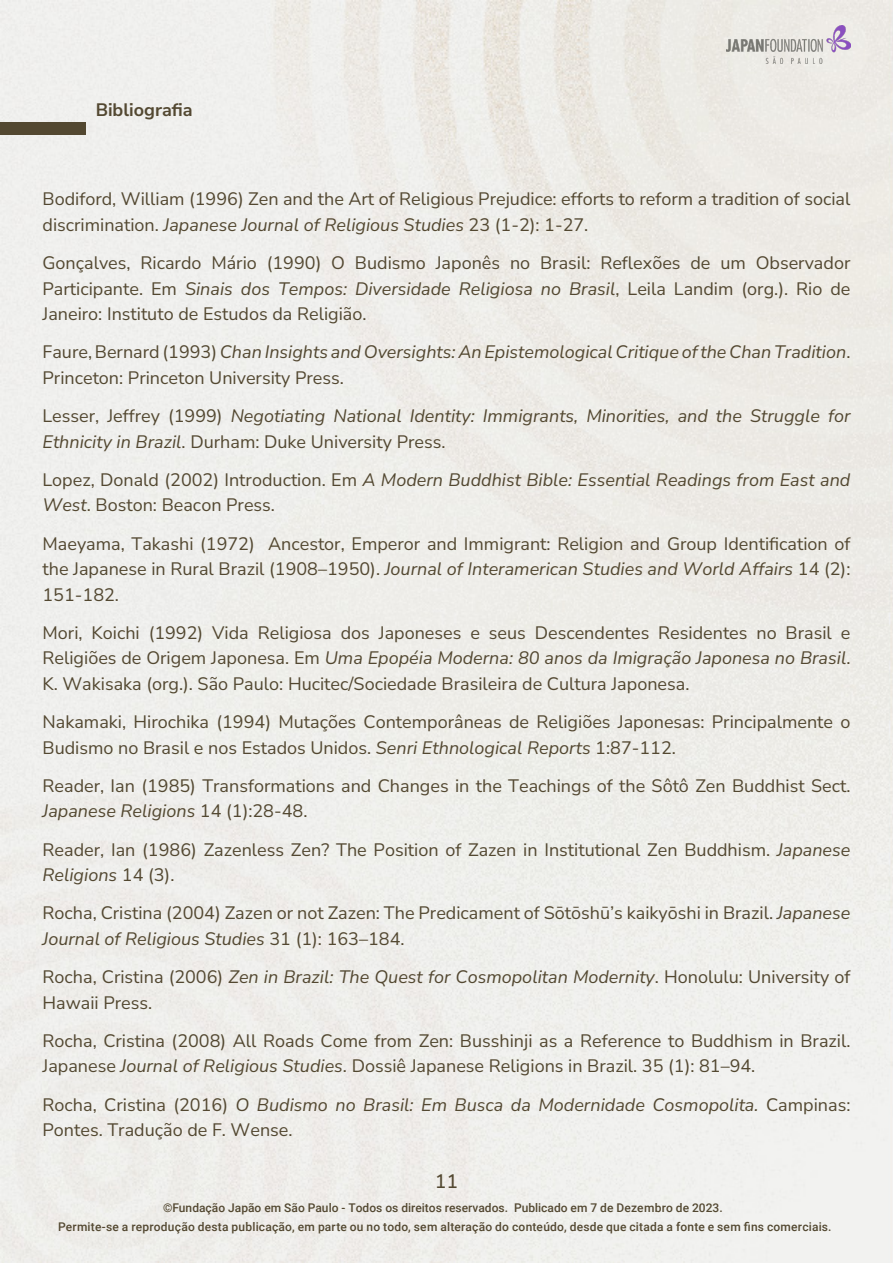
<style>
.page{position:relative;width:893px;height:1263px;background:#efeeea}
.page>*{position:absolute;margin:0;border:0;box-sizing:border-box;transform-origin:0 0}
.t1{font:200 19.5px "Nunito Sans 12 pt";color:#534831}
.Rodapé{font:200 18px/25.5px "Nunito Sans 12 pt";color:#534831}
.Rodapé-2{font:italic 200 18px/25.5px "Nunito Sans 12 pt";color:#534831}
.t2{font:500 12px/19.8px "Roboto";letter-spacing:.015em;color:#534831;text-align:center}
.s1{font-style:italic}
.s2{font-style:normal}
</style>
<div class="page">
<img style="left:726px;top:25px;width:124px;height:39px">
<div style="left:0;top:123px;width:85px;height:12px;background:#534831"></div>
<p class="Rodapé" style="left:96px;top:96px;width:99px">Bibliografia</p>
<p class="Rodapé" style="left:43px;top:186px;width:809px">Bodiford, William (1996) Zen and the Art of Religious Prejudice: efforts to reform a tradition of social discrimination. <span class="s1">Japanese Journal of Religious Studies</span> 23 (1-2): 1-27.</p>
<p class="Rodapé" style="left:43px;top:249px;width:809px;text-align:justify">Gonçalves, Ricardo Mário (1990) O Budismo Japonês no Brasil: Reflexões de um Observador Participante. Em <span class="s1">Sinais dos Tempos: Diversidade Religiosa no Brasil</span>, Leila Landim (org.). Rio de Janeiro: Instituto de Estudos da Religião.</p>
<p class="Rodapé-2" style="left:43px;top:339px;width:809px"><span class="s2">Faure, Bernard (1993)</span> Chan Insights and Oversights: An Epistemological Critique of the Chan Tradition<span class="s2">.<br>Princeton: Princeton University Press.</span></p>
<p class="Rodapé-2" style="left:43px;top:402px;width:809px"><span class="s2">Lesser, Jeffrey (1999)</span> Negotiating National Identity: Immigrants, Minorities, and the Struggle for<br>Ethnicity in Brazil<span class="s2">. Durham: Duke University Press.</span></p>
<p class="Rodapé" style="left:43px;top:466px;width:809px">Lopez, Donald (2002) Introduction. Em <span class="s1">A Modern Buddhist Bible: Essential Readings from East and<br>West</span>. Boston: Beacon Press.</p>
<p class="Rodapé" style="left:43px;top:530px;width:809px;text-align:justify">Maeyama, Takashi (1972) Ancestor, Emperor and Immigrant: Religion and Group Identification of the Japanese in Rural Brazil (1908–1950). <span class="s1">Journal of Interamerican Studies and World Affairs</span> 14 (2):<br>151-182.</p>
<p class="Rodapé" style="left:43px;top:619px;width:809px;text-align:justify">Mori, Koichi (1992) Vida Religiosa dos Japoneses e seus Descendentes Residentes no Brasil e Religiões de Origem Japonesa. Em <span class="s1">Uma Epopéia Moderna: 80 anos da Imigração Japonesa no Brasil</span>.<br>K. Wakisaka (org.). São Paulo: Hucitec/Sociedade Brasileira de Cultura Japonesa.</p>
<p class="Rodapé" style="left:43px;top:708px;width:809px">Nakamaki, Hirochika (1994) Mutações Contemporâneas de Religiões Japonesas: Principalmente o<br>Budismo no Brasil e nos Estados Unidos. <span class="s1">Senri Ethnological Reports</span> 1:87-112.</p>
<p class="Rodapé" style="left:43px;top:772px;width:809px">Reader, Ian (1985) Transformations and Changes in the Teachings of the Sôtô Zen Buddhist Sect.<br><span class="s1">Japanese Religions</span> 14 (1):28-48.</p>
<p class="Rodapé" style="left:43px;top:836px;width:809px">Reader, Ian (1986) Zazenless Zen? The Position of Zazen in Institutional Zen Buddhism. <span class="s1">Japanese<br>Religions</span> 14 (3).</p>
<p class="Rodapé" style="left:43px;top:900px;width:809px">Rocha, Cristina (2004) Zazen or not Zazen: The Predicament of Sōtōshū’s kaikyōshi in Brazil. <span class="s1">Japanese<br>Journal of Religious Studies</span> 31 (1): 163–184.</p>
<p class="Rodapé" style="left:43px;top:963px;width:809px">Rocha, Cristina (2006) <span class="s1">Zen in Brazil: The Quest for Cosmopolitan Modernity</span>. Honolulu: University of<br>Hawaii Press.</p>
<p class="Rodapé" style="left:43px;top:1027px;width:809px">Rocha, Cristina (2008) All Roads Come from Zen: Busshinji as a Reference to Buddhism in Brazil.<br>Japanese <span class="s1">Journal of Religious Studies</span>. Dossiê Japanese Religions in Brazil. 35 (1): 81–94.</p>
<p class="Rodapé" style="left:43px;top:1091px;width:809px">Rocha, Cristina (2016) <span class="s1">O Budismo no Brasil: Em Busca da Modernidade Cosmopolita.</span> Campinas:<br>Pontes. Tradução de F. Wense.</p>
<p class="t1" style="left:435px;top:1168px;width:25px">11</p>
<p class="t2" style="left:58px;top:1197px;width:775px">©Fundação Japão em São Paulo - Todos os direitos reservados. Publicado em 7 de Dezembro de 2023.<br>Permite-se a reprodução desta publicação, em parte ou no todo, sem alteração do conteúdo, desde que citada a fonte e sem fins comerciais.</p>
</div>
